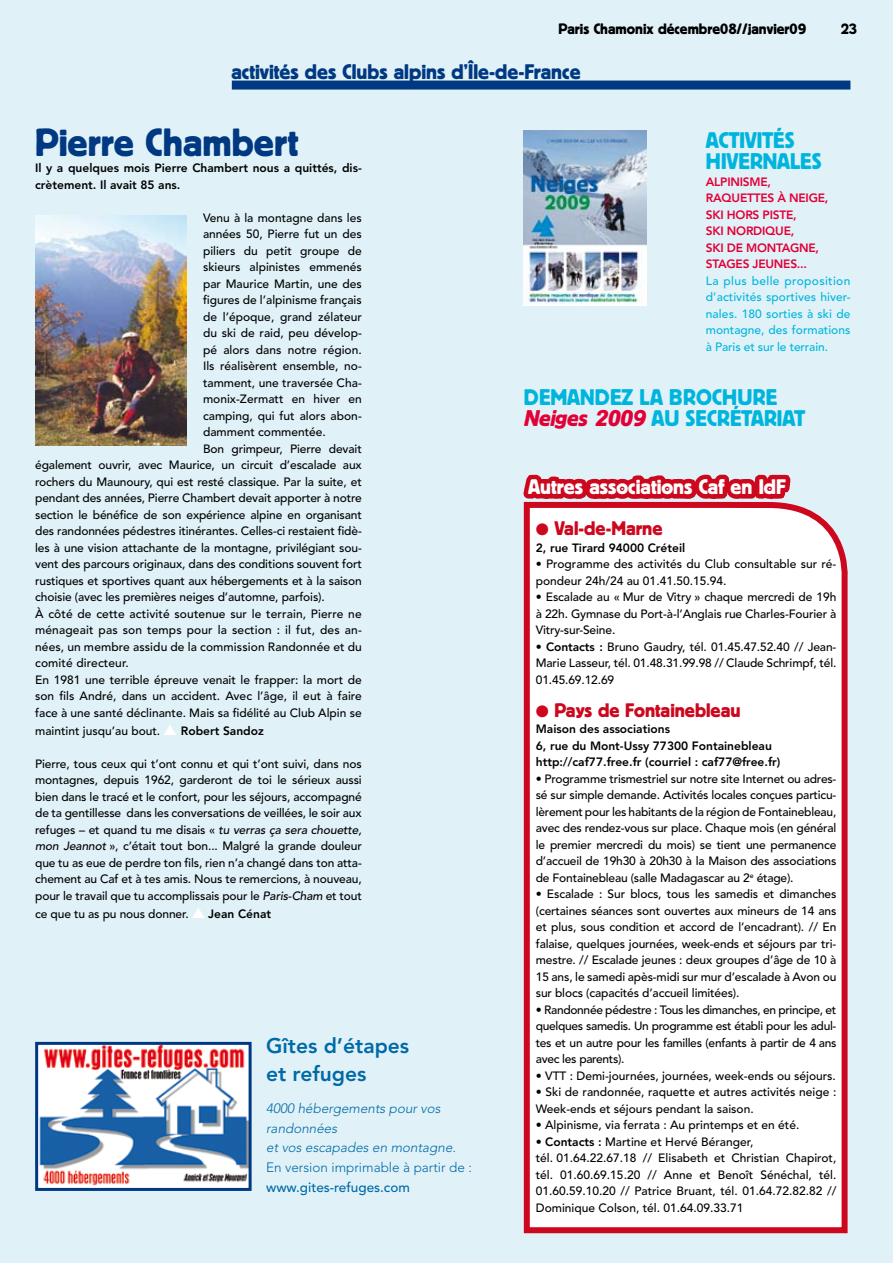
<style>
.page{position:relative;width:893px;height:1263px;background:#e0f2f8}
.page>*{position:absolute;margin:0;border:0;box-sizing:border-box;transform-origin:0 0}
.t1{font:39px "Block BE";color:#003882}
.t2{font:22.5px/21.6px "Block BE";letter-spacing:.01em;color:#00b5dd}
.t3{font:21px "Block BE";color:#003882}
.t4{font:21px "Block BE";color:#fff}
.t5{font:800 21px/28px "Avenir";color:#0069a6}
.t6{font:19.5px "Block BE";color:#cc071e}
.t7{font:15px "Block BE";color:#000}
.t8{font:italic 300 13.5px/19.5px "Avenir";color:#0069a6}
.t9{font:300 13.5px "Avenir";color:#0069a6}
.t10{font:500 13.5px "Avenir";color:#0069a6}
.t11{font:500 12px/16.5px "Avenir";color:#000;text-align:justify}
.t12{font:800 12px/16.5px "Avenir";color:#000}
.t13{font:500 12px/16.5px "Avenir";color:#00b5dd;text-align:justify}
.t14{font:800 12px/16.5px "Avenir";letter-spacing:-.02em;color:#e20036}
.s1{color:#fff}
.s2{font-weight:800}
.s3{font-style:italic}
.s4{font-style:italic;color:#e20036}
</style>
<div class="page">
<div style="left:523px;top:505px;width:325px;height:729px;background:#fff"></div>
<svg style="left:523px;top:289px;width:272px;height:240px"></svg>
<div style="left:232px;top:81px;width:618px;height:9px;background:#003882"></div>
<img style="left:35px;top:215px;width:151px;height:230px">
<img style="left:39px;top:1046px;width:209px;height:141px">
<div style="left:35px;top:1042px;width:217px;height:149px;border:3px solid #003882"></div>
<img style="left:524px;top:131px;width:123px;height:174px">
<p class="t7" style="left:559px;top:20px;width:249px">Paris Chamonix décembre08//janvier09</p>
<p class="t7" style="left:841px;top:20px;width:17px">23</p>
<h3 class="t3" style="left:231px;top:60px;width:351px">activités des Clubs alpins d’île-de-France</h3>
<h1 class="t1" style="left:35px;top:120px;width:265px">Pierre Chambert</h1>
<p class="t12" style="left:35px;top:160px;width:328px">Il y a quelques mois Pierre Chambert nous a quittés, dis&shy;crètement. Il avait 85 ans.</p>
<p class="t11" style="left:203px;top:210px;width:160px">Venu à la montagne dans les</p>
<p class="t11" style="left:203px;top:226px;width:160px">années 50, Pierre fut un des</p>
<p class="t11" style="left:203px;top:243px;width:160px">piliers du petit groupe de</p>
<p class="t11" style="left:203px;top:259px;width:160px">skieurs alpinistes emmenés</p>
<p class="t11" style="left:203px;top:276px;width:160px">par Maurice Martin, une des</p>
<p class="t11" style="left:203px;top:292px;width:160px">figures de l’alpinisme français</p>
<p class="t11" style="left:203px;top:309px;width:160px">de l’époque, grand zélateur</p>
<p class="t11" style="left:203px;top:325px;width:160px">du ski de raid, peu dévelop-</p>
<p class="t11" style="left:203px;top:342px;width:160px">pé alors dans notre région.</p>
<p class="t11" style="left:203px;top:358px;width:160px">Ils réalisèrent ensemble, no-</p>
<p class="t11" style="left:203px;top:375px;width:160px">tamment, une traversée Cha-</p>
<p class="t11" style="left:203px;top:391px;width:160px">monix-Zermatt en hiver en</p>
<p class="t11" style="left:203px;top:408px;width:160px">camping, qui fut alors abon-</p>
<p class="t11" style="left:203px;top:424px;width:124px">damment commentée.</p>
<p class="t11" style="left:203px;top:441px;width:160px">Bon grimpeur, Pierre devait</p>
<p class="t11" style="left:35px;top:457px;width:328px">également ouvrir, avec Maurice, un circuit d’escalade aux</p>
<p class="t11" style="left:35px;top:474px;width:328px">rochers du Maunoury, qui est resté classique. Par la suite, et</p>
<p class="t11" style="left:35px;top:490px;width:328px">pendant des années, Pierre Chambert devait apporter à notre</p>
<p class="t11" style="left:35px;top:507px;width:328px">section le bénéfice de son expérience alpine en organisant</p>
<p class="t11" style="left:35px;top:523px;width:328px">des randonnées pédestres itinérantes. Celles-ci restaient fidè-</p>
<p class="t11" style="left:35px;top:540px;width:328px">les à une vision attachante de la montagne, privilégiant sou-</p>
<p class="t11" style="left:35px;top:556px;width:328px">vent des parcours originaux, dans des conditions souvent fort</p>
<p class="t11" style="left:35px;top:573px;width:328px">rustiques et sportives quant aux hébergements et à la saison</p>
<p class="t11" style="left:35px;top:589px;width:291px">choisie (avec les premières neiges d’automne, parfois).</p>
<p class="t11" style="left:35px;top:606px;width:328px">À côté de cette activité soutenue sur le terrain, Pierre ne</p>
<p class="t11" style="left:35px;top:622px;width:328px">ménageait pas son temps pour la section : il fut, des an-</p>
<p class="t11" style="left:35px;top:639px;width:328px">nées, un membre assidu de la commission Randonnée et du</p>
<p class="t11" style="left:35px;top:655px;width:95px">comité directeur.</p>
<p class="t11" style="left:35px;top:672px;width:328px">En 1981 une terrible épreuve venait le frapper: la mort de</p>
<p class="t11" style="left:35px;top:688px;width:328px">son fils André, dans un accident. Avec l’âge, il eut à faire</p>
<p class="t11" style="left:35px;top:705px;width:328px">face à une santé déclinante. Mais sa fidélité au Club Alpin se</p>
<p class="t11" style="left:35px;top:723px;width:230px">maintint jusqu’au bout. <span class="s1">▲</span> <span class="s2">Robert Sandoz</span></p>
<p class="t11" style="left:35px;top:756px;width:328px">Pierre, tous ceux qui t’ont connu et qui t’ont suivi, dans nos montagnes, depuis 1962, garderont de toi le sérieux aussi bien dans le tracé et le confort, pour les séjours, accompagné de ta gentillesse dans les conversations de veillées, le soir aux refuges – et quand tu me disais « <span class="s3">tu verras ça sera chouette, mon Jeannot</span> », c’était tout bon... Malgré la grande douleur que tu as eue de perdre ton fils, rien n’a changé dans ton atta&shy;chement au Caf et à tes amis. Nous te remercions, à nouveau, pour le travail que tu accomplissais pour le <span class="s3">Paris-Cham</span> et tout</p>
<p class="t11" style="left:35px;top:906px;width:237px">ce que tu as pu nous donner. <span class="s1">▲</span> <span class="s2">Jean Cénat</span></p>
<h3 class="t5" style="left:266px;top:1032px;width:145px">Gîtes d’étapes et refuges</h3>
<p class="t8" style="left:266px;top:1099px;width:191px">4000 hébergements pour vos randonnées<br>et vos escapades en montagne.</p>
<p class="t9" style="left:266px;top:1159px;width:207px">En version imprimable à partir de :</p>
<p class="t10" style="left:266px;top:1179px;width:145px">www.gites-refuges.com</p>
<h2 class="t2" style="left:706px;top:128px;width:28px">Activités hivernales</h2>
<p class="t14" style="left:706px;top:173px;width:124px">Alpinism e, raquettes à neige, ski hors</p>
<p class="t14" style="left:706px;top:206px;width:115px;text-indent:57px">piste,<br>ski nordique,<br>ski de mo ntagne, stages jeunes...</p>
<p class="t13" style="left:706px;top:273px;width:146px">La plus belle proposition d’activités sportives hiver&shy;nales. 180 sorties à ski de montagne, des formations à Paris et sur le terrain.</p>
<h2 class="t2" style="left:524px;top:386px;width:228px;line-height:21px;text-indent:97px">z la brochure<br><span class="s4">Neiges 2009</span> au secrétariat</h2>
<h2 class="t2" style="left:524px;top:386px;width:30px">Demande</h2>
<h3 class="t4" style="left:528px;top:475px;width:259px">Autres associations Caf en IdF</h3>
<h3 class="t6" style="left:536px;top:518px;width:128px">● Val-de-Marne</h3>
<p class="t12" style="left:536px;top:539px;width:151px">2, rue Tirard 94000 Créteil</p>
<p class="t11" style="left:536px;top:556px;width:302px">• Programme des activités du Club consultable sur ré&shy;pondeur 24h/24 au 01.41.50.15.94.</p>
<p class="t11" style="left:536px;top:589px;width:302px">• Escalade au « Mur de Vitry » chaque mercredi de 19h à 22h. Gymnase du Port-à-l’Anglais rue Charles-Fourier à Vitry-sur--Seine.</p>
<p class="t11" style="left:536px;top:639px;width:302px">• <span class="s2">Contacts :</span> Bruno Gaudry, tél. 01.45.47.52.40 // Jean-Marie Lasseur, tél. 01.48.31.99.98 // Claude Schrimpf, tél.<br>01.45.69.12.69</p>
<h3 class="t6" style="left:536px;top:699px;width:206px">● Pays de Fontainebleau</h3>
<p class="t12" style="left:536px;top:721px;width:246px">Maison des associations<br>6, rue du Mont-Ussy 77300 Fontainebleau http://caf77.free.fr (courriel : caf77@free.fr)</p>
<p class="t11" style="left:536px;top:771px;width:302px">• Programme trismestriel sur notre site Internet ou adres&shy;sé sur simple demande. Activités locales conçues particu&shy;lèrement pour les habitants de la région de Fontainebleau, avec des rendez-vous sur place. Chaque mois (en général le premier mercredi du mois) se tient une permanence d’accueil de 19h30 à 20h30 à la Maison des associations de Fontainebleau (salle Madagascar au 2<sup>e</sup> étage).</p>
<p class="t11" style="left:536px;top:886px;width:302px">• Escalade : Sur blocs, tous les samedis et dimanches (certaines séances sont ouvertes aux mineurs de 14 ans et plus, sous condition et accord de l’encadrant). // En falaise, quelques journées, week-ends et séjours par tri&shy;mestre. // Escalade jeunes : deux groupes d’âge de 10 à 15 ans, le samedi apès-midi sur mur d’escalade à Avon ou sur blocs (capacités d’accueil limitées).</p>
<p class="t11" style="left:536px;top:1002px;width:302px">• Randonnée pédestre : Tous les dimanches, en principe, et quelques samedis. Un programme est établi pour les adul&shy;tes et un autre pour les familles (enfants à partir de 4 ans avec les parents).</p>
<p class="t11" style="left:536px;top:1068px;width:302px">• VTT : Demi-journées, journées, week-ends ou séjours.</p>
<p class="t11" style="left:536px;top:1084px;width:302px">• Ski de randonnée, raquette et autres activités neige :<br>Week-ends et séjours pendant la saison.</p>
<p class="t11" style="left:536px;top:1117px;width:265px">• Alpinisme, via ferrata : Au printemps et en été.</p>
<p class="t11" style="left:536px;top:1134px;width:302px;text-align:left">• <span class="s2">Contacts :</span> Martine et Hervé Béranger,<br>tél. 01.64.22.67.18 // Elisabeth et Christian Chapirot, tél. 01.60.69.15.20 // Anne et Benoît Sénéchal, tél.<br>01.60.59.10.20 // Patrice Bruant, tél. 01.64.72.82.82 // Dominique Colson, tél. 01.64.09.33.71</p>
</div>
